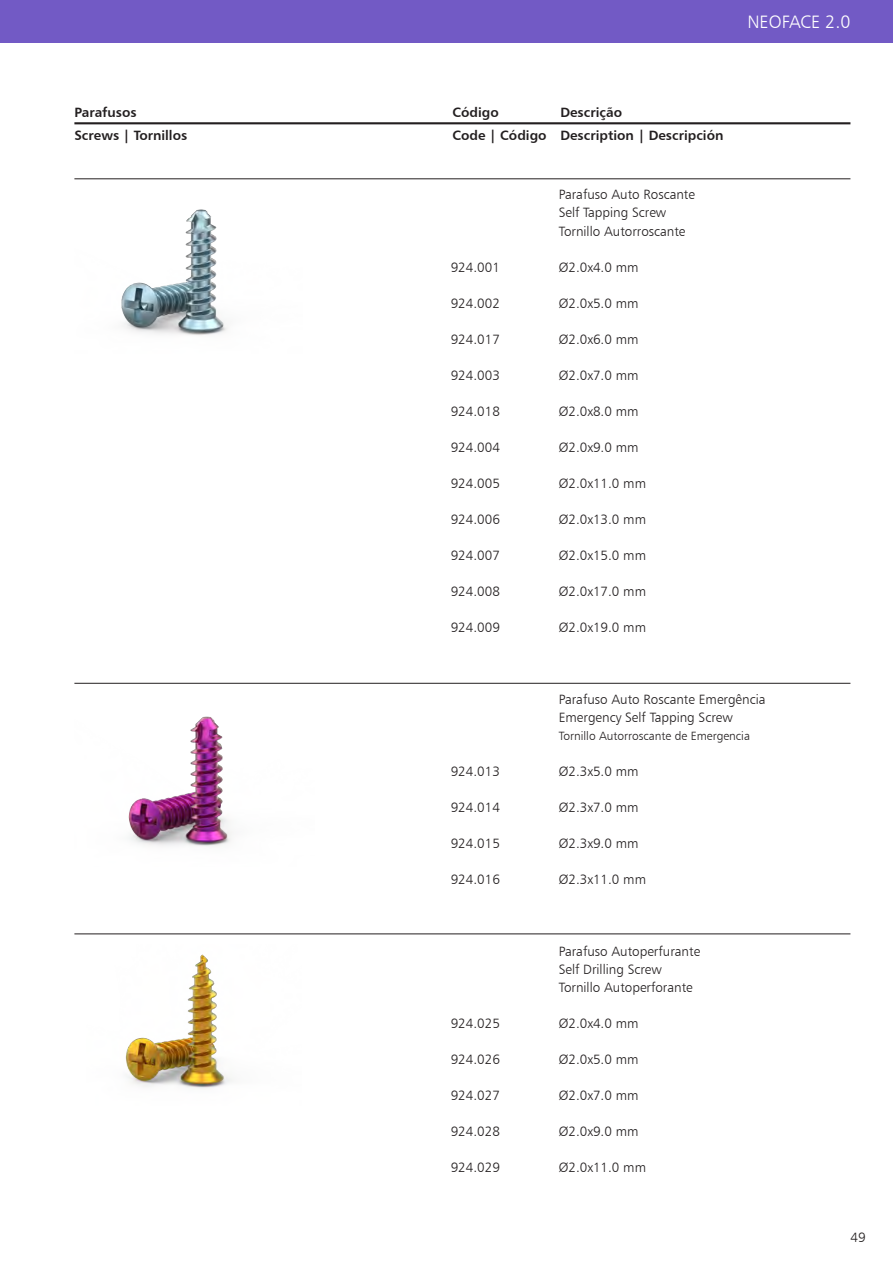
<style>
.page{position:relative;width:893px;height:1263px;background:#fff}
.page>*{position:absolute;margin:0;border:0;box-sizing:border-box;transform-origin:0 0}
.t1{font:18px "Humanist 777 BT Light B";color:#fff}
.Texto-Produto{font:13.5px "Humanist 777 BT Light B";color:#231f20}
.Cabecalho{font:13.5px "Humanist 777 BT Bold B";color:#231f20}
.Texto-Produto-2{font:12px "Humanist 777 BT Light B";color:#231f20}
</style>
<div class="page">
<div style="left:0;top:0;width:893px;height:43px;background:#725ac5"></div>
<img style="left:121px;top:209px;width:107px;height:127px">
<img style="left:128px;top:716px;width:104px;height:130px">
<hr style="left:74px;top:122px;width:776px;height:2px;background:#231f20">
<hr style="left:74px;top:179px;width:776px;height:1px;background:#231f20">
<hr style="left:74px;top:683px;width:776px;height:1px;background:#231f20">
<hr style="left:74px;top:934px;width:776px;height:1px;background:#231f20">
<img style="left:125px;top:954px;width:108px;height:135px">
<h1 class="t1" style="left:747px;top:11px;width:105px">NEOFACE 2.0</h1>
<p class="Cabecalho" style="left:74px;top:103px;width:64px">Parafusos</p>
<p class="Cabecalho" style="left:452px;top:103px;width:48px">Código</p>
<p class="Cabecalho" style="left:560px;top:103px;width:63px">Descrição</p>
<p class="Cabecalho" style="left:74px;top:127px;width:114px">Screws | Tornillos</p>
<p class="Cabecalho" style="left:452px;top:127px;width:273px">Code | Código Description | Descripción</p>
<p class="Texto-Produto" style="left:559px;top:186px;width:138px">Parafuso Auto Roscante</p>
<p class="Texto-Produto" style="left:559px;top:204px;width:109px">Self Tapping Screw</p>
<p class="Texto-Produto" style="left:559px;top:222px;width:128px">Tornillo Autorroscante</p>
<p class="Texto-Produto" style="left:451px;top:258px;width:51px">924.001</p>
<p class="Texto-Produto" style="left:559px;top:258px;width:81px">Ø2.0x4.0 mm</p>
<p class="Texto-Produto" style="left:451px;top:294px;width:51px">924.002</p>
<p class="Texto-Produto" style="left:559px;top:294px;width:81px">Ø2.0x5.0 mm</p>
<p class="Texto-Produto" style="left:451px;top:330px;width:51px">924.017</p>
<p class="Texto-Produto" style="left:559px;top:330px;width:81px">Ø2.0x6.0 mm</p>
<p class="Texto-Produto" style="left:451px;top:366px;width:51px">924.003</p>
<p class="Texto-Produto" style="left:559px;top:366px;width:81px">Ø2.0x7.0 mm</p>
<p class="Texto-Produto" style="left:451px;top:402px;width:51px">924.018</p>
<p class="Texto-Produto" style="left:559px;top:402px;width:81px">Ø2.0x8.0 mm</p>
<p class="Texto-Produto" style="left:451px;top:438px;width:51px">924.004</p>
<p class="Texto-Produto" style="left:559px;top:438px;width:81px">Ø2.0x9.0 mm</p>
<p class="Texto-Produto" style="left:451px;top:474px;width:51px">924.005</p>
<p class="Texto-Produto" style="left:559px;top:474px;width:89px">Ø2.0x11.0 mm</p>
<p class="Texto-Produto" style="left:451px;top:510px;width:51px">924.006</p>
<p class="Texto-Produto" style="left:559px;top:510px;width:89px">Ø2.0x13.0 mm</p>
<p class="Texto-Produto" style="left:451px;top:546px;width:51px">924.007</p>
<p class="Texto-Produto" style="left:559px;top:546px;width:89px">Ø2.0x15.0 mm</p>
<p class="Texto-Produto" style="left:451px;top:582px;width:51px">924.008</p>
<p class="Texto-Produto" style="left:559px;top:582px;width:89px">Ø2.0x17.0 mm</p>
<p class="Texto-Produto" style="left:451px;top:618px;width:51px">924.009</p>
<p class="Texto-Produto" style="left:559px;top:618px;width:89px">Ø2.0x19.0 mm</p>
<p class="Texto-Produto" style="left:559px;top:690px;width:208px">Parafuso Auto Roscante Emergência</p>
<p class="Texto-Produto" style="left:559px;top:708px;width:176px">Emergency Self Tapping Screw</p>
<p class="Texto-Produto-2" style="left:559px;top:728px;width:193px">Tornillo Autorroscante de Emergencia</p>
<p class="Texto-Produto" style="left:451px;top:762px;width:51px">924.013</p>
<p class="Texto-Produto" style="left:559px;top:762px;width:81px">Ø2.3x5.0 mm</p>
<p class="Texto-Produto" style="left:451px;top:798px;width:51px">924.014</p>
<p class="Texto-Produto" style="left:559px;top:798px;width:81px">Ø2.3x7.0 mm</p>
<p class="Texto-Produto" style="left:451px;top:834px;width:51px">924.015</p>
<p class="Texto-Produto" style="left:559px;top:834px;width:81px">Ø2.3x9.0 mm</p>
<p class="Texto-Produto" style="left:451px;top:870px;width:51px">924.016</p>
<p class="Texto-Produto" style="left:559px;top:870px;width:89px">Ø2.3x11.0 mm</p>
<p class="Texto-Produto" style="left:559px;top:942px;width:143px">Parafuso Autoperfurante</p>
<p class="Texto-Produto" style="left:559px;top:960px;width:105px">Self Drilling Screw</p>
<p class="Texto-Produto" style="left:559px;top:978px;width:136px">Tornillo Autoperforante</p>
<p class="Texto-Produto" style="left:451px;top:1014px;width:51px">924.025</p>
<p class="Texto-Produto" style="left:559px;top:1014px;width:81px">Ø2.0x4.0 mm</p>
<p class="Texto-Produto" style="left:451px;top:1050px;width:51px">924.026</p>
<p class="Texto-Produto" style="left:559px;top:1050px;width:81px">Ø2.0x5.0 mm</p>
<p class="Texto-Produto" style="left:451px;top:1086px;width:51px">924.027</p>
<p class="Texto-Produto" style="left:559px;top:1086px;width:81px">Ø2.0x7.0 mm</p>
<p class="Texto-Produto" style="left:451px;top:1122px;width:51px">924.028</p>
<p class="Texto-Produto" style="left:559px;top:1122px;width:81px">Ø2.0x9.0 mm</p>
<p class="Texto-Produto" style="left:451px;top:1158px;width:51px">924.029</p>
<p class="Texto-Produto" style="left:559px;top:1158px;width:89px">Ø2.0x11.0 mm</p>
<p class="Texto-Produto" style="left:850px;top:1228px;width:17px">49</p>
</div>
